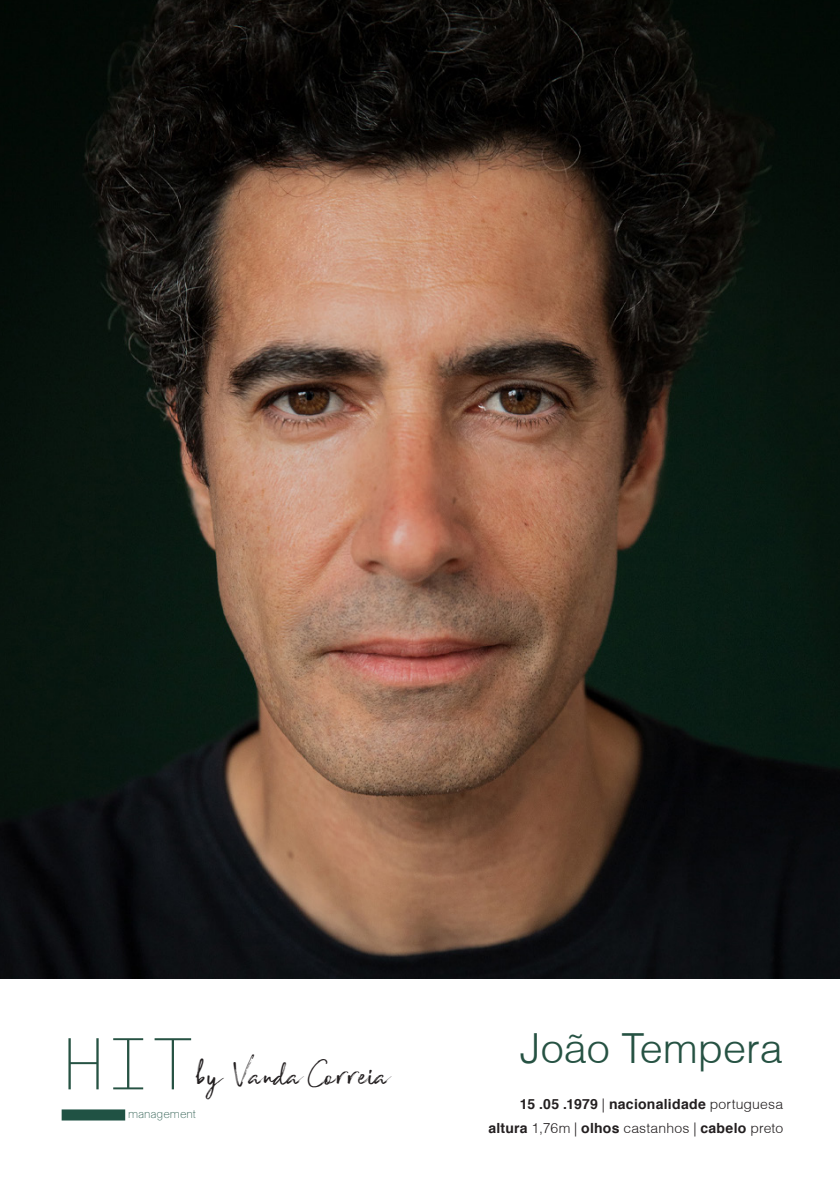
<style>
.page{position:relative;width:840px;height:1191px;background:#fff}
.page>*{position:absolute;margin:0;border:0;box-sizing:border-box;transform-origin:0 0}
.t1{font:200 72px "GT America Mono";color:#265243}
.t2{font:42px "Broadcast Matter";letter-spacing:-.01em;color:#231f20}
.t3{font:300 41.4px "Helvetica";color:#265243}
.t4{font:300 14px "Helvetica";letter-spacing:.01em;color:#231f20}
.t5{font:700 14px "Helvetica";letter-spacing:.02em;color:#231f20}
.t6{font:100 12px "Basel";color:#205244}
.s1{font-weight:300}
.s2{font-weight:700}
</style>
<div class="page">
<div style="left:62px;top:1109px;width:63px;height:11px;background:#205244"></div>
<img style="left:0;top:0;width:839px;height:978px">
<p class="t1" style="left:61px;top:1023px;width:135px">HIT</p>
<p class="t6" style="left:128px;top:1105px;width:69px">management</p>
<p class="t2" style="left:194px;top:1049px;width:195px">by Vanda Correia</p>
<p class="t3" style="left:519px;top:1023px;width:264px">João Tempera</p>
<p class="t5" style="left:519px;top:1095px;width:265px">15 .05 .1979 <span class="s1">|</span> nacionalidade <span class="s1">portuguesa</span></p>
<p class="t4" style="left:488px;top:1119px;width:296px"><span class="s2">altura</span> 1,76m | <span class="s2">olhos</span> castanhos | <span class="s2">cabelo</span> preto</p>
</div>
